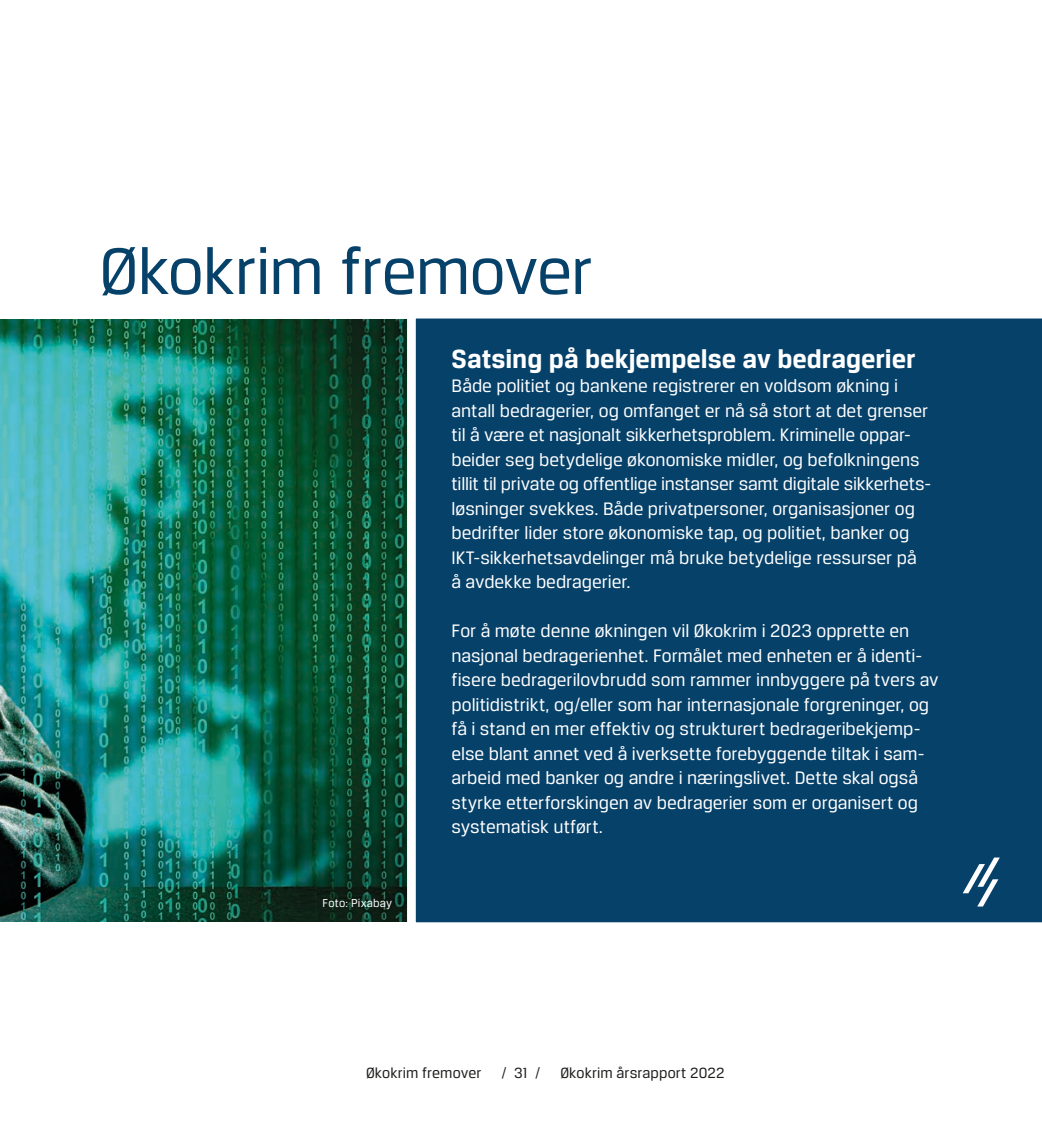
<style>
.page{position:relative;width:1042px;height:1141px;background:#fff}
.page>*{position:absolute;margin:0;border:0;box-sizing:border-box;transform-origin:0 0}
.Overskrift_1{font:70px "Breuer Text";letter-spacing:-.02em;color:#06416a}
.Overskrift_2_Hvit{font:700 28px "Breuer Text";color:#fff}
.Normal_Hvit{font:19.25px/24.5px "Breuer Text";letter-spacing:-.005em;color:#fff}
.t1{font:15.75px "Breuer Text";letter-spacing:.005em;color:#1d1d1b}
.Grafetekst{font:12.25px "Breuer Text";letter-spacing:.015em;color:#fff}
</style>
<div class="page">
<img style="left:0;top:319px;width:403px;height:603px">
<div style="left:403px;top:318px;width:639px;height:605px;background:#06416a"></div>
<svg style="left:962px;top:858px;width:38px;height:49px"></svg>
<h1 class="Overskrift_1" style="left:99px;top:233px;width:495px">Økokrim fremover</h1>
<p class="Grafetekst" style="left:322px;top:896px;width:71px">Foto: Pixabay</p>
<p class="Overskrift_2_Hvit" style="left:451px;top:342px;width:465px">Satsing på bekjempelse av bedragerier</p>
<p class="Normal_Hvit" style="left:451px;top:373px;width:481px">Både politiet og bankene registrerer en voldsom økning i antall bedragerier, og omfanget er nå så stort at det grenser til å være et nasjonalt sikkerhetsproblem. Kriminelle oppar&shy;beider seg betydelige økonomiske midler, og befolkningens tillit til private og offentlige instanser samt digitale sikkerhets&shy;løsninger svekkes. Både privatpersoner, organisasjoner og bedrifter lider store økonomiske tap, og politiet, banker og IKT-sikkerhetsavdelinger må bruke betydelige ressurser på å avdekke bedragerier.</p>
<p class="Normal_Hvit" style="left:451px;top:618px;width:489px">For å møte denne økningen vil Økokrim i 2023 opprette en nasjonal bedragerienhet. Formålet med enheten er å identi&shy;fisere bedragerilovbrudd som rammer innbyggere på tvers av politidistrikt, og/eller som har internasjonale forgreninger, og få i stand en mer effektiv og strukturert bedrageribekjemp&shy;else blant annet ved å iverksette forebyggende tiltak i sam&shy;arbeid med banker og andre i næringslivet. Dette skal også styrke etterforskingen av bedragerier som er organisert og systematisk utført.</p>
<p class="t1" style="left:366px;top:1064px;width:117px">Økokrim fremover</p>
<p class="t1" style="left:501px;top:1064px;width:40px">/ 31 /</p>
<p class="t1" style="left:560px;top:1064px;width:166px">Økokrim årsrapport 2022</p>
</div>
